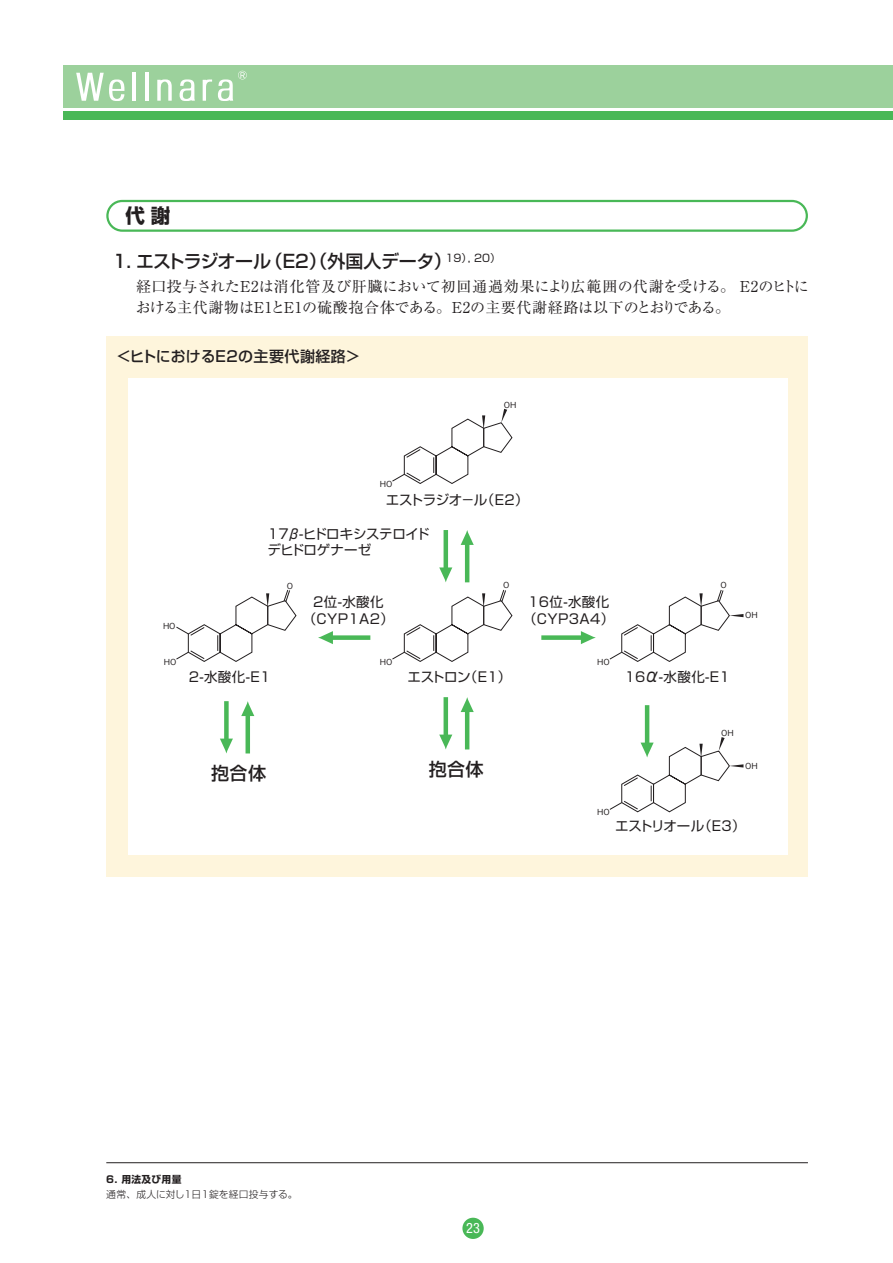
<style>
.page{position:relative;width:893px;height:1263px;background:#fff}
.page>*{position:absolute;margin:0;border:0;box-sizing:border-box;transform-origin:0 0}
.囲み見出し{font:700 19.5px "Shin Go Pro";color:#231f20}
.の下1{font:500 18px "Shin Go Pro";letter-spacing:-.03em;color:#231f20}
.の下1-2{font:500 18px "Shin Go Pro";letter-spacing:-.01em;color:#231f20}
.薬物動態本文{font:15px/21px "Ryumin Pro";letter-spacing:.005em;color:#231f20}
.t1{font:500 15px "Shin Go Pro";letter-spacing:.03em;color:#231f20}
.t2{font:condensed 14.25px "Helvetica Neue LT Std";color:#fff}
.t3{font:13.5px "Shin Go Pro";color:#231f20}
.t4{font:13.5px/16.2px "Shin Go Pro";letter-spacing:.03em;color:#231f20;text-align:center}
.t5{font:13.5px/16.2px "Shin Go Pro";letter-spacing:-.025em;color:#231f20}
.t6{font:13.5px "Shin Go Pro";letter-spacing:-.03em;color:#231f20}
.用法用量{font:300 9.75px "Shin Go Pro";letter-spacing:.01em;color:#231f20}
.用法用量見出し{font:700 9.75px "Shin Go Pro";letter-spacing:.03em;color:#231f20}
.t7{font:500 8.4px "Gothic BBB Pro";color:#231f20}
.s1{font-size:17.55px}
</style>
<div class="page">
<div style="left:462px;top:1218px;width:22px;height:21px;background:#49b857;border-radius:50%"></div>
<div style="left:64px;top:65px;width:829px;height:42px;background:#9cd19c"></div>
<div style="left:64px;top:112px;width:829px;height:8px;background:#49b857"></div>
<hr style="left:133px;top:73px;width:3px;height:28px;background:#fff">
<hr style="left:145px;top:73px;width:4px;height:28px;background:#fff">
<svg style="left:157px;top:79px;width:15px;height:22px"></svg>
<svg style="left:180px;top:79px;width:15px;height:22px"></svg>
<svg style="left:218px;top:71px;width:29px;height:30px"></svg>
<svg style="left:76px;top:73px;width:48px;height:28px"></svg>
<svg style="left:203px;top:79px;width:9px;height:22px"></svg>
<hr style="left:106px;top:1162px;width:702px;height:1px;background:#231f20">
<div style="left:106px;top:200px;width:702px;height:32px;border:2px solid #49b857;border-radius:15px"></div>
<div style="left:106px;top:336px;width:702px;height:540px;background:#fef5dc"></div>
<div style="left:129px;top:378px;width:659px;height:477px;background:#fff"></div>
<svg style="left:392px;top:409px;width:121px;height:75px"></svg>
<div style="left:330px;top:635px;width:40px;height:5px;background:#49b857"></div>
<svg style="left:318px;top:631px;width:15px;height:13px"></svg>
<div style="left:224px;top:701px;width:5px;height:40px;background:#49b857"></div>
<svg style="left:220px;top:739px;width:13px;height:14px"></svg>
<hr style="left:246px;top:713px;width:4px;height:40px;background:#49b857">
<svg style="left:241px;top:701px;width:13px;height:15px"></svg>
<hr style="left:444px;top:697px;width:4px;height:40px;background:#49b857">
<svg style="left:439px;top:735px;width:13px;height:14px"></svg>
<hr style="left:645px;top:705px;width:4px;height:40px;background:#49b857">
<hr style="left:465px;top:709px;width:4px;height:40px;background:#49b857">
<svg style="left:461px;top:697px;width:13px;height:15px"></svg>
<hr style="left:444px;top:530px;width:4px;height:40px;background:#49b857">
<svg style="left:439px;top:567px;width:13px;height:15px"></svg>
<hr style="left:465px;top:542px;width:4px;height:40px;background:#49b857">
<svg style="left:461px;top:530px;width:13px;height:15px"></svg>
<div style="left:541px;top:635px;width:43px;height:5px;background:#49b857"></div>
<svg style="left:581px;top:631px;width:15px;height:13px"></svg>
<svg style="left:392px;top:589px;width:121px;height:73px"></svg>
<svg style="left:176px;top:589px;width:121px;height:73px"></svg>
<svg style="left:609px;top:590px;width:134px;height:72px"></svg>
<svg style="left:609px;top:737px;width:134px;height:76px"></svg>
<p class="囲み見出し" style="left:125px;top:200px;width:46px">代謝</p>
<p class="の下1" style="left:113px;top:246px;width:389px">1. エストラジオール（E2）（外国人データ）<sup>19）,</sup> <sup>20）</sup></p>
<p class="薬物動態本文" style="left:136px;top:275px;width:675px">経口投与されたE2は消化管及び肝臓において初回通過効果により広範囲の代謝を受ける。 E2のヒトにおける主代謝物はE1とE1の硫酸抱合体である。E2の主要代謝経路は以下のとおりである。</p>
<p class="t1" style="left:116px;top:344px;width:245px">＜ヒトにおけるE2の主要代謝経路＞</p>
<p class="t7" style="left:504px;top:398px;width:14px">OH</p>
<p class="t7" style="left:380px;top:477px;width:14px">HO</p>
<p class="t6" style="left:386px;top:489px;width:144px">エストラジオ－ル（E2）</p>
<p class="t7" style="left:163px;top:619px;width:14px">HO</p>
<p class="t7" style="left:164px;top:655px;width:14px">HO</p>
<p class="t5" style="left:267px;top:524px;width:164px">17β-ヒドロキシステロイドデヒドロゲナーゼ</p>
<p class="t7" style="left:287px;top:579px;width:8px">O</p>
<p class="t7" style="left:503px;top:578px;width:8px">O</p>
<p class="t4" style="left:303px;top:593px;width:93px">2位-水酸化（CYP1A2）</p>
<p class="t4" style="left:523px;top:593px;width:93px">16位-水酸化（CYP3A4）</p>
<p class="t7" style="left:380px;top:655px;width:14px">HO</p>
<p class="t7" style="left:597px;top:655px;width:14px">HO</p>
<p class="t7" style="left:721px;top:578px;width:8px">O</p>
<p class="t3" style="left:189px;top:666px;width:85px">2-水酸化-E１</p>
<p class="t3" style="left:407px;top:666px;width:105px">エストロン（E１）</p>
<p class="t3" style="left:625px;top:666px;width:107px">16<span class="s1">α</span>-水酸化-E1</p>
<p class="t7" style="left:745px;top:608px;width:14px">OH</p>
<p class="の下1-2" style="left:211px;top:758px;width:56px">抱合体</p>
<p class="t7" style="left:721px;top:726px;width:14px">OH</p>
<p class="の下1-2" style="left:429px;top:754px;width:56px">抱合体</p>
<p class="t7" style="left:745px;top:759px;width:14px">OH</p>
<p class="t7" style="left:597px;top:805px;width:14px">HO</p>
<p class="t3" style="left:615px;top:815px;width:132px">エストリオール（E3）</p>
<p class="用法用量見出し" style="left:106px;top:1171px;width:77px">6. 用法及び用量</p>
<p class="用法用量" style="left:106px;top:1186px;width:193px">通常、成人に対し1日1錠を経口投与する。</p>
<p class="t2" style="left:466px;top:1220px;width:15px">23</p>
</div>
